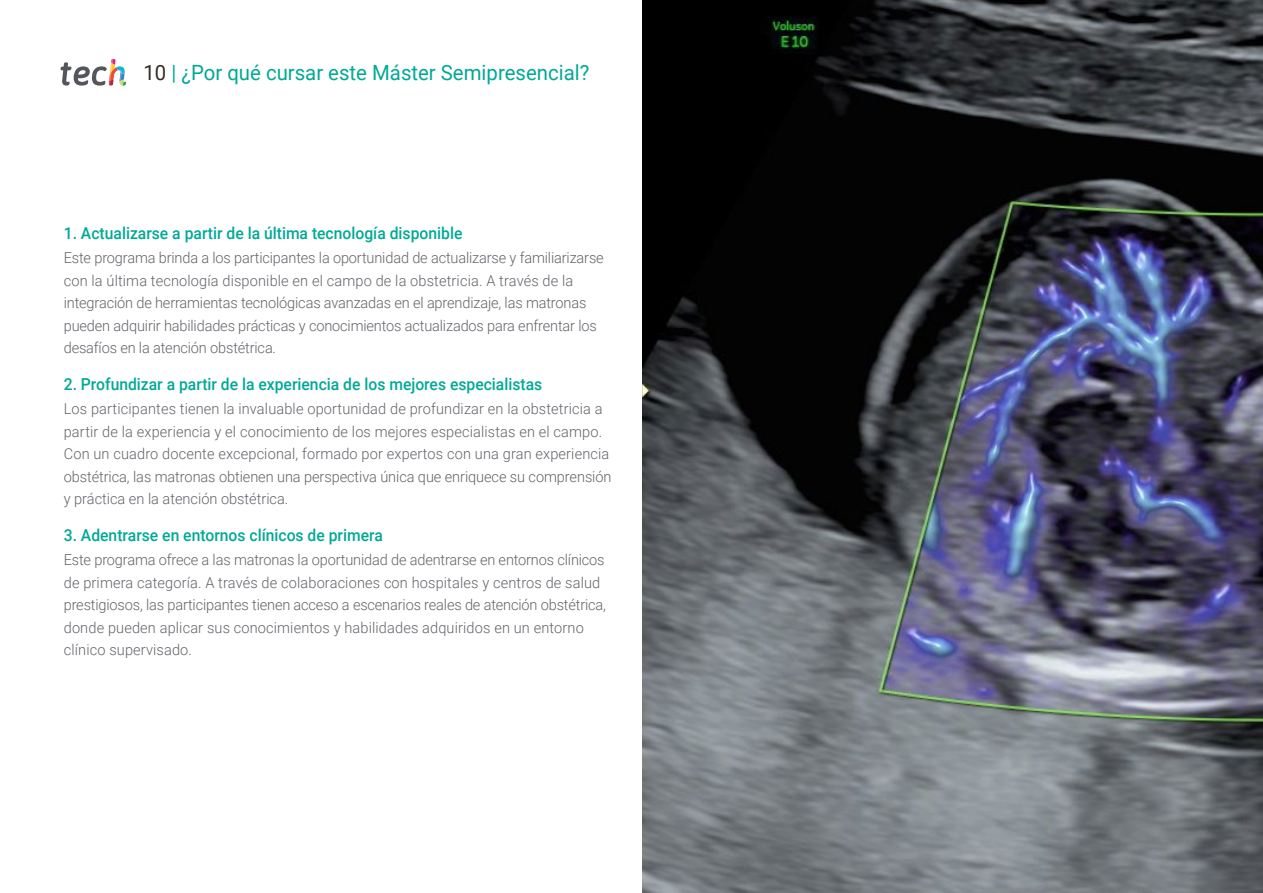
<style>
.page{position:relative;width:1263px;height:893px;background:#fff}
.page>*{position:absolute;margin:0;border:0;box-sizing:border-box;transform-origin:0 0}
.t1{font:21px "Roboto";color:#00a996}
.t2{font:500 16.5px "Roboto";color:#00a996;scale:.95 1}
.t3{font:300 15px/22.5px "Roboto";letter-spacing:-.005em;color:#61646a}
.s1{color:#312e20}
</style>
<div class="page">
<svg style="left:61px;top:59px;width:65px;height:27px"></svg>
<img style="left:642px;top:0;width:621px;height:893px">
<h1 class="t1" style="left:144px;top:57px;width:447px"><span class="s1">10</span> | ¿Por qué cursar este Máster Semipresencial?</h1>
<p class="t2" style="left:64px;top:221px;width:421px">1. Actualizarse a partir de la última tecnología disponible</p>
<p class="t3" style="left:64px;top:246px;width:541px">Este programa brinda a los participantes la oportunidad de actualizarse y familiarizarse con la última tecnología disponible en el campo de la obstetricia. A través de la integración de herramientas tecnológicas avanzadas en el aprendizaje, las matronas pueden adquirir habilidades prácticas y conocimientos actualizados para enfrentar los desafíos en la atención obstétrica.</p>
<p class="t2" style="left:64px;top:372px;width:505px">2. Profundizar a partir de la experiencia de los mejores especialistas</p>
<p class="t3" style="left:64px;top:397px;width:549px">Los participantes tienen la invaluable oportunidad de profundizar en la obstetricia a partir de la experiencia y el conocimiento de los mejores especialistas en el campo.<br>Con un cuadro docente excepcional, formado por expertos con una gran experiencia obstétrica, las matronas obtienen una perspectiva única que enriquece su comprensión y práctica en la atención obstétrica.</p>
<p class="t2" style="left:64px;top:523px;width:337px">3. Adentrarse en entornos clínicos de primera</p>
<p class="t3" style="left:64px;top:548px;width:544px">Este programa ofrece a las matronas la oportunidad de adentrarse en entornos clínicos de primera categoría. A través de colaboraciones con hospitales y centros de salud prestigiosos, las participantes tienen acceso a escenarios reales de atención obstétrica, donde pueden aplicar sus conocimientos y habilidades adquiridos en un entorno clínico supervisado.</p>
</div>
